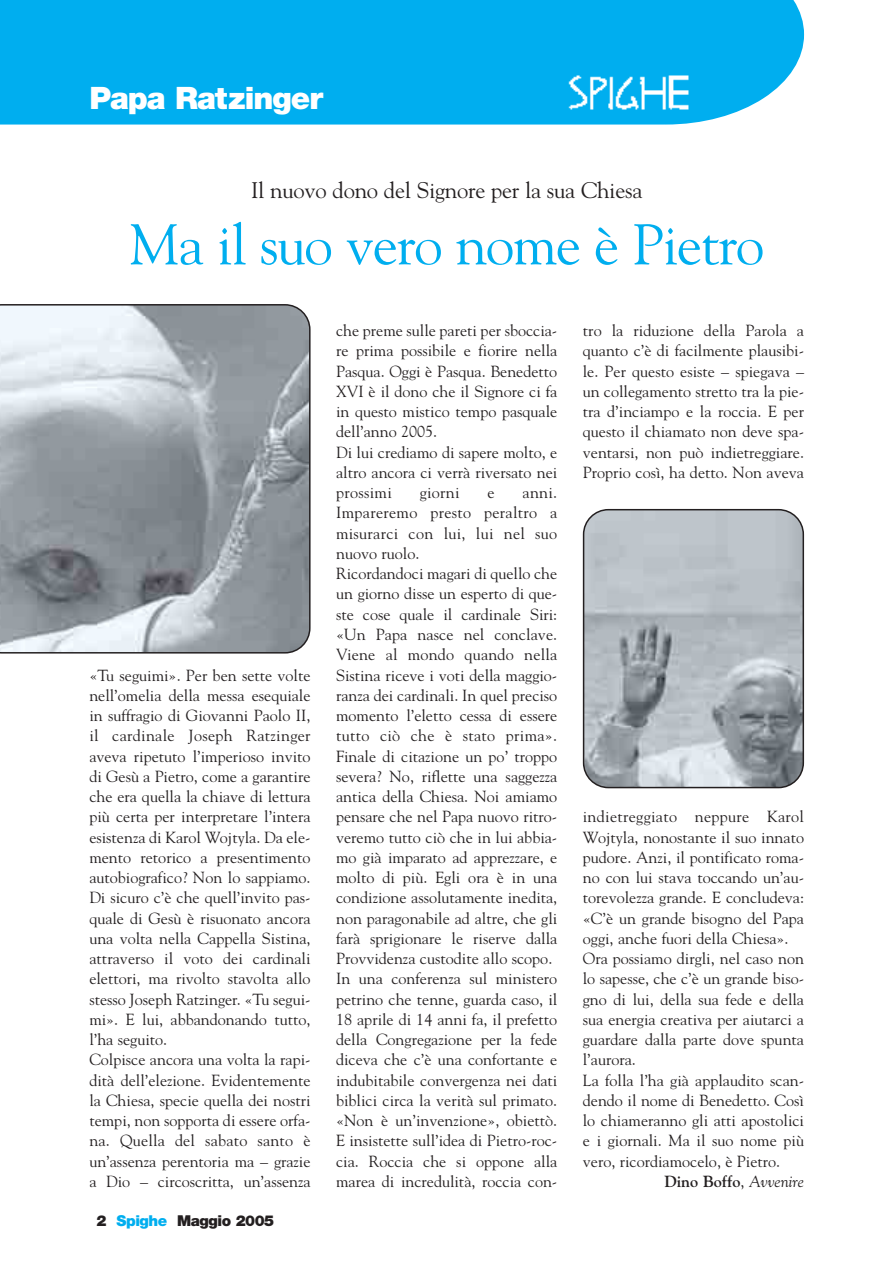
<style>
.page{position:relative;width:893px;height:1262px;background:#fff}
.page>*{position:absolute;margin:0;border:0;box-sizing:border-box;transform-origin:0 0}
.t1{font:57px "Goudy";letter-spacing:-.025em;color:#00aeef}
.t2{font:900 30.9px "Helvetica Neue";letter-spacing:-.035em;color:#fff}
.t3{font:22.5px "Goudy";letter-spacing:-.01em;color:#231f20}
.t4{font:16.05px/20.2px "Goudy";color:#231f20}
.t5{font:16.05px "Goudy";letter-spacing:.02em;color:#231f20}
.t6{font:700 16.05px "Goudy";color:#231f20}
.t7{font:900 15px "Helvetica Neue";letter-spacing:-.035em;color:#231f20}
.s1{color:#00aeef}
.s2{font-weight:400}
.s3{font-weight:400;font-style:italic}
</style>
<div class="page">
<div style="left:0;top:0;width:804px;height:124px;background:#00aeef"></div>
<img style="left:566px;top:74px;width:122px;height:37px">
<svg style="left:0;top:304px;width:310px;height:349px;background:#9fa6ac"></svg>
<svg style="left:583px;top:509px;width:221px;height:279px;background:#acb3b9"></svg>
<h2 class="t2" style="left:89px;top:87px;width:235px">Papa Ratzinger</h2>
<h3 class="t3" style="left:251px;top:181px;width:393px">Il nuovo dono del Signore per la sua Chiesa</h3>
<h1 class="t1" style="left:129px;top:222px;width:636px">Ma il suo vero nome è Pietro</h1>
<p class="t4" style="left:89px;top:666px;width:223px">«Tu seguimi». Per ben sette volte nell’omelia della messa esequiale in suffragio di Giovanni Paolo II, il cardinale Joseph Ratzinger aveva ripetuto l’imperioso invito di Gesù a Pietro, come a garantire che era quella la chiave di lettura più certa per interpretare l’intera esistenza di Karol Wojtyla. Da ele&shy;mento retorico a presentimento autobiografico? Non lo sappiamo.<br>Di sicuro c’è che quell’invito pas&shy;quale di Gesù è risuonato ancora una volta nella Cappella Sistina, attraverso il voto dei cardinali elettori, ma rivolto stavolta allo stesso Joseph Ratzinger. «Tu segui&shy;mi». E lui, abbandonando tutto, l’ha seguito.<br>Colpisce ancora una volta la rapi&shy;dità dell’elezione. Evidentemente la Chiesa, specie quella dei nostri tempi, non sopporta di essere orfa&shy;na. Quella del sabato santo è un’assenza perentoria ma – grazie a Dio – circoscritta, un’assenza</p>
<p class="t7" style="left:97px;top:1215px;width:179px">2 <span class="s1">Spighe</span> Maggio 2005</p>
<p class="t4" style="left:336px;top:322px;width:223px">che preme sulle pareti per sboccia&shy;re prima possibile e fiorire nella<br>Pasqua. Oggi è Pasqua. Benedetto<br>XVI è il dono che il Signore ci fa in questo mistico tempo pasquale dell’anno 2005.<br>Di lui crediamo di sapere molto, e altro ancora ci verrà riversato nei prossimi</p>
<p class="t4" style="left:336px;top:484px;width:223px;text-indent:186px">anni.<br>Impareremo presto peraltro a misurarci con lui, lui nel suo nuovo ruolo.<br>Ricordandoci magari di quello che un giorno disse un esperto di que&shy;ste cose quale il cardinale Siri: «Un Papa nasce nel conclave.<br>Viene al mondo quando nella<br>Sistina riceve i voti della maggio&shy;ranza dei cardinali. In quel preciso momento l’eletto cessa di essere tutto ciò che è stato prima».<br>Finale di citazione un po’ troppo severa? No, riflette una saggezza antica della Chiesa. Noi amiamo pensare che nel Papa nuovo ritro&shy;veremo tutto ciò che in lui abbia&shy;mo già imparato ad apprezzare, e molto di più. Egli ora è in una condizione assolutamente inedita, non paragonabile ad altre, che gli farà sprigionare le riserve dalla<br>Provvidenza custodite allo scopo.<br>In una conferenza sul ministero petrino che tenne, guarda caso, il<br>18 aprile di 14 anni fa, il prefetto della Congregazione per la fede diceva che c’è una confortante e indubitabile convergenza nei dati biblici circa la verità sul primato. «Non è un’invenzione», obiettò.<br>E insistette sull’idea di Pietro-roc&shy;cia. Roccia che si oppone alla marea di incredulità, roccia con-</p>
<p class="t4" style="left:419px;top:484px;width:41px">giorni</p>
<p class="t4" style="left:487px;top:484px;width:9px">e</p>
<p class="t4" style="left:583px;top:322px;width:223px;text-align:justify">tro la riduzione della Parola a quanto c’è di facilmente plausibi&shy;le. Per questo esiste – spiegava – un collegamento stretto tra la pie&shy;tra d’inciampo e la roccia. E per questo il chiamato non deve spa&shy;ventarsi, non può indietreggiare.<br>Proprio così, ha detto. Non aveva</p>
<p class="t5" style="left:583px;top:810px;width:223px">indietreggiato neppure Karol</p>
<p class="t4" style="left:583px;top:828px;width:223px">Wojtyla, nonostante il suo innato</p>
<p class="t4" style="left:583px;top:848px;width:223px">pudore. Anzi, il pontificato roma-</p>
<p class="t4" style="left:583px;top:868px;width:223px">no con lui stava toccando un’au-</p>
<p class="t4" style="left:583px;top:889px;width:223px">torevolezza grande. E concludeva:</p>
<p class="t4" style="left:583px;top:909px;width:223px">«C’è un grande bisogno del Papa</p>
<p class="t4" style="left:583px;top:929px;width:207px">oggi, anche fuori della Chiesa».</p>
<p class="t4" style="left:583px;top:949px;width:223px">Ora possiamo dirgli, nel caso non</p>
<p class="t4" style="left:583px;top:970px;width:223px">lo sapesse, che c’è un grande biso-</p>
<p class="t4" style="left:583px;top:990px;width:223px">gno di lui, della sua fede e della</p>
<p class="t4" style="left:583px;top:1010px;width:223px">sua energia creativa per aiutarci a</p>
<p class="t4" style="left:583px;top:1030px;width:223px">guardare dalla parte dove spunta</p>
<p class="t4" style="left:583px;top:1051px;width:55px">l’aurora.</p>
<p class="t4" style="left:583px;top:1071px;width:223px">La folla l’ha già applaudito scan-</p>
<p class="t4" style="left:583px;top:1091px;width:223px">dendo il nome di Benedetto. Così</p>
<p class="t4" style="left:583px;top:1111px;width:223px">lo chiameranno gli atti apostolici</p>
<p class="t4" style="left:583px;top:1132px;width:223px">e i giornali. Ma il suo nome più</p>
<p class="t4" style="left:583px;top:1152px;width:199px">vero, ricordiamocelo, è Pietro.</p>
<p class="t6" style="left:664px;top:1175px;width:141px">Dino Boffo<span class="s2">,</span> <span class="s3">Avvenire</span></p>
</div>
